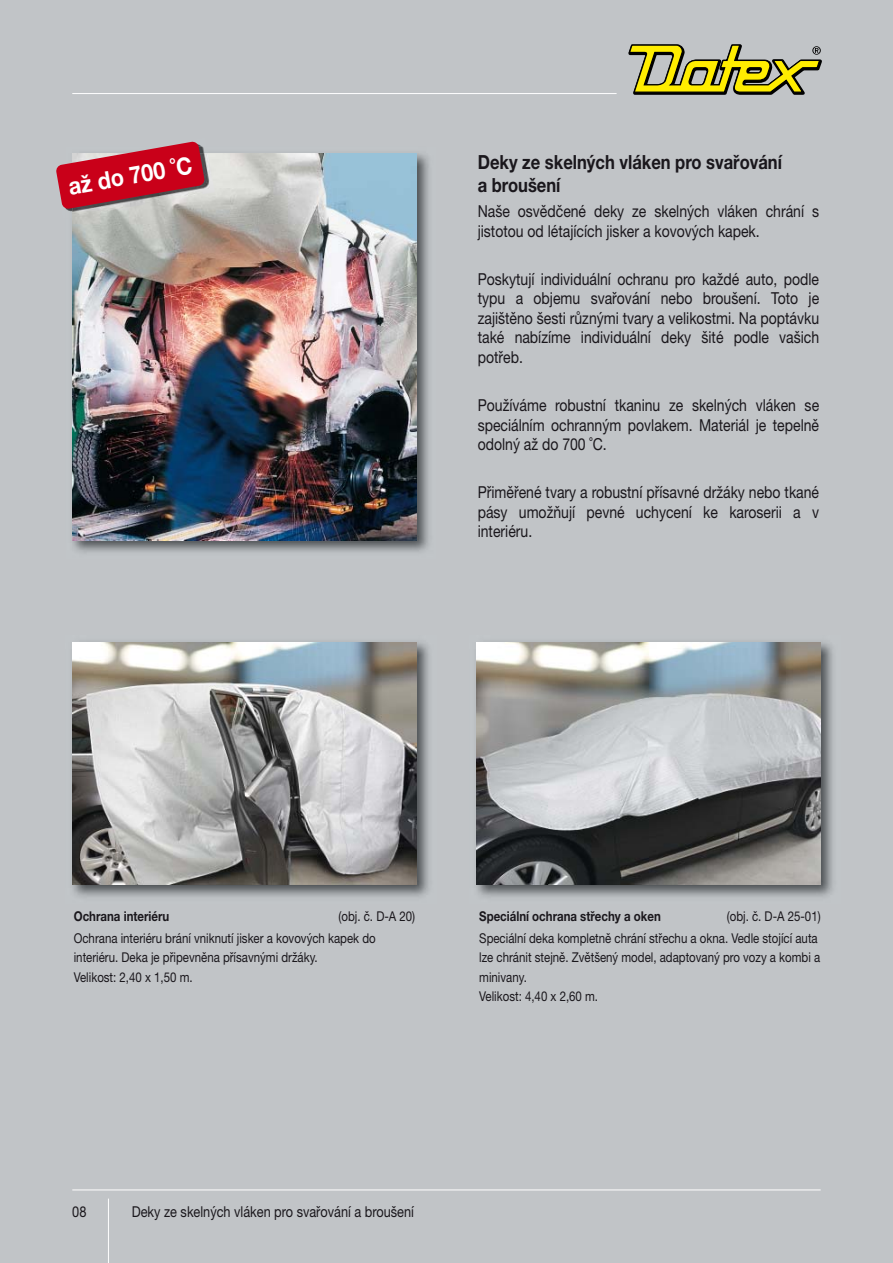
<style>
.page{position:relative;width:893px;height:1263px;background:#c1c4c7}
.page>*{position:absolute;margin:0;border:0;box-sizing:border-box;transform-origin:0 0}
.t1{font:700 24px "Helvetica Neue East A";color:#fff;scale:.9 1}
.t2{font:700 19.5px/23px "Helvetica Neue East A";color:#1a171c;scale:.85 1}
.t3{font:16.5px/19.5px "Helvetica Neue East A";color:#1a171c;text-align:justify;scale:.85 1}
.t4{font:15px "Helvetica Neue East A";color:#1a171c;scale:.85 1}
.t5{font:13.5px/19.5px "Helvetica Neue East A";color:#1a171c;scale:.85 1}
.t6{font:700 13.5px "Helvetica Neue East A";color:#1a171c;scale:.85 1}
</style>
<div class="page">
<img style="left:72px;top:642px;width:357px;height:255px">
<img style="left:72px;top:642px;width:345px;height:242px">
<img style="left:72px;top:153px;width:357px;height:400px">
<img style="left:72px;top:153px;width:345px;height:387px">
<img style="left:476px;top:642px;width:357px;height:255px">
<img style="left:476px;top:642px;width:345px;height:242px">
<hr style="left:72px;top:1190px;width:749px;height:1px;background:#fff">
<hr style="left:108px;top:1198px;width:1px;height:65px;background:#fff">
<hr style="left:72px;top:93px;width:545px;height:1px;background:#fff">
<svg style="left:628px;top:44px;width:194px;height:51px"></svg>
<img style="left:66px;top:209px;width:6px;height:3px">
<img style="left:72px;top:153px;width:143px;height:64px">
<svg style="left:56px;top:141px;width:149px;height:68px"></svg>
<h1 class="t1" style="left:67px;top:177px;width:141px;rotate:-10deg">až do 700 ˚C</h1>
<p class="t2" style="left:478px;top:152px;width:359px">Deky ze skelných vláken pro svařování a broušení</p>
<p class="t3" style="left:478px;top:203px;width:403px">Naše osvědčené deky ze skelných vláken chrání s jistotou od létajících jisker a kovových kapek.</p>
<p class="t3" style="left:478px;top:271px;width:403px">Poskytují individuální ochranu pro každé auto, podle typu a objemu svařování nebo broušení. Toto je zajištěno šesti různými tvary a velikostmi. Na poptávku také nabízíme individuální deky šité podle vašich potřeb.</p>
<p class="t3" style="left:478px;top:397px;width:403px">Používáme robustní tkaninu ze skelných vláken se speciálním ochranným povlakem. Materiál je tepelně odolný až do 700 ˚C.</p>
<p class="t3" style="left:478px;top:484px;width:403px">Přiměřené tvary a robustní přísavné držáky nebo tkané pásy umožňují pevné uchycení ke karoserii a v interiéru.</p>
<p class="t5" style="left:74px;top:907px;width:403px;line-height:21.6px;text-indent:265px">(obj. č. D-A 20)<br>Ochrana interiéru brání vniknutí jisker a kovových kapek do</p>
<p class="t5" style="left:74px;top:949px;width:289px">interiéru. Deka je připevněna přísavnými držáky.<br>Velikost: 2,40 x 1,50 m.</p>
<p class="t6" style="left:74px;top:911px;width:114px">Ochrana interiéru</p>
<p class="t5" style="left:479px;top:907px;width:403px;line-height:21.6px;text-align:right">(obj. č. D-A 25-01)<br>Speciální deka kompletně chrání střechu a okna. Vedle stojící auta</p>
<p class="t5" style="left:479px;top:949px;width:403px">lze chránit stejně. Zvětšený model, adaptovaný pro vozy a kombi a minivany.<br>Velikost: 4,40 x 2,60 m.</p>
<p class="t6" style="left:479px;top:911px;width:215px">Speciální ochrana střechy a oken</p>
<p class="t4" style="left:72px;top:1206px;width:18px">08</p>
<p class="t4" style="left:132px;top:1206px;width:333px">Deky ze skelných vláken pro svařování a broušení</p>
</div>
